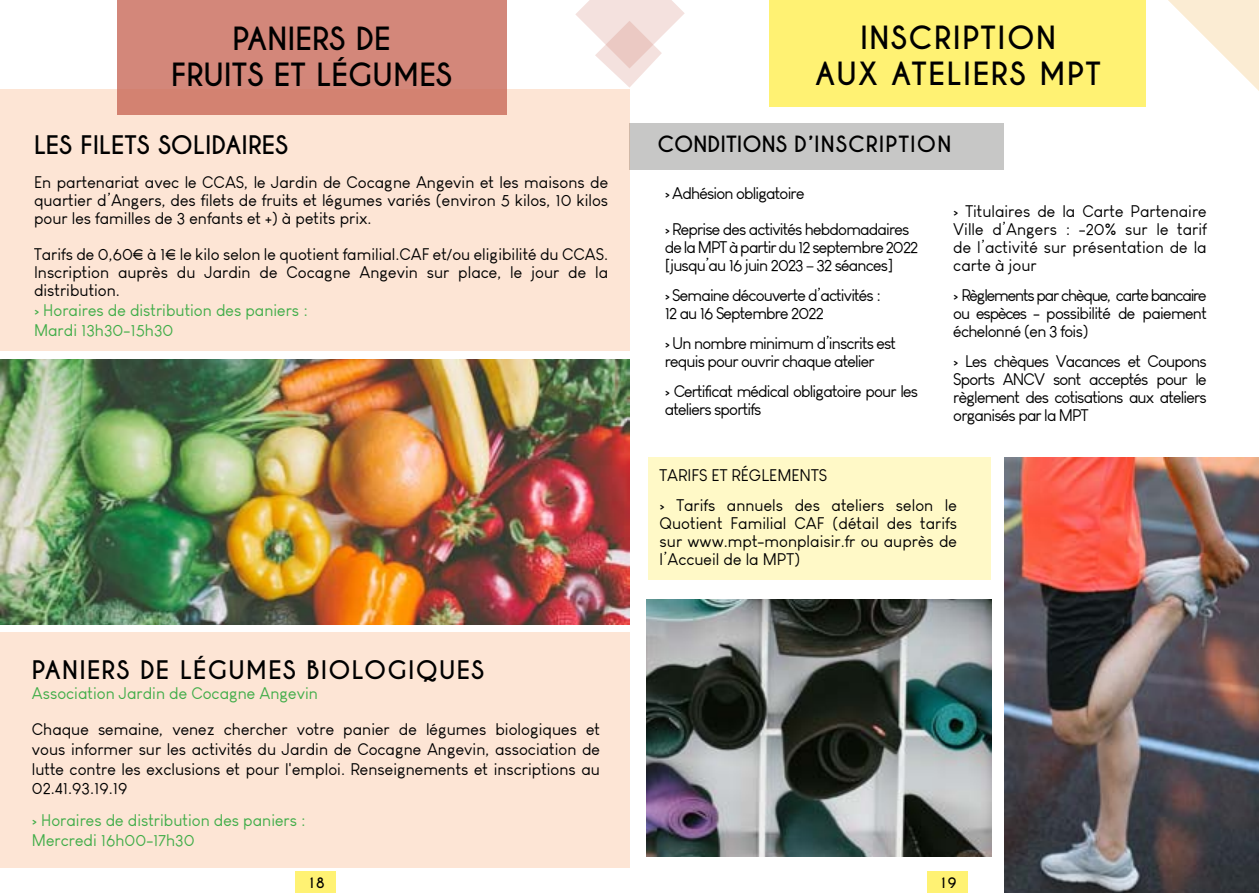
<style>
.page{position:relative;width:1259px;height:893px;background:#fff}
.page>*{position:absolute;margin:0;border:0;box-sizing:border-box;transform-origin:0 0}
.t1{font:700 30px/36px "Caviar Dreams";letter-spacing:.05em;color:#000;text-align:center}
.t2{font:700 30px/36px "Caviar Dreams";color:#000;text-align:center}
.t3{font:700 24px "Caviar Dreams";letter-spacing:.05em;color:#000}
.t4{font:700 24px "Caviar Dreams";color:#000}
.t5{font:700 21px "Caviar Dreams";letter-spacing:.05em;color:#000}
.t6{font:16.5px/18px "Louis George Cafe";letter-spacing:-.04em;color:#000;text-align:justify}
.t7{font:16.5px/19.8px "Louis George Cafe";color:#41ad49}
.t8{font:16.5px/30px "Louis George Cafe";color:#000}
.t9{font:700 13.5px "Caviar Dreams";color:#000}
</style>
<div class="page">
<div style="left:296px;top:872px;width:40px;height:21px;background:#fff273"></div>
<div style="left:927px;top:872px;width:40px;height:21px;background:#fff273"></div>
<div style="left:648px;top:457px;width:343px;height:122px;background:#fff9c7"></div>
<div style="left:629px;top:123px;width:374px;height:47px;background:#c7c7c6"></div>
<div style="left:769px;top:0;width:376px;height:106px;background:#fff273"></div>
<svg style="left:1090px;top:0;width:169px;height:107px"></svg>
<img style="left:1005px;top:457px;width:254px;height:436px">
<img style="left:647px;top:600px;width:344px;height:257px">
<svg style="left:575px;top:0;width:110px;height:88px"></svg>
<div style="left:0;top:632px;width:629px;height:235px;background:#fde5d5"></div>
<div style="left:0;top:89px;width:629px;height:262px;background:#fde5d5"></div>
<div style="left:117px;top:0;width:389px;height:115px;background:#d3877a"></div>
<img style="left:0;top:359px;width:629px;height:265px">
<h1 class="t2" style="left:171px;top:22px;width:282px">PANIERS DE<br>FRUITS ET LÉGUMES</h1>
<h2 class="t4" style="left:34px;top:130px;width:255px">LES FILETS SOLIDAIRES</h2>
<p class="t6" style="left:34px;top:173px;width:576px">En partenariat avec le CCAS, le Jardin de Cocagne Angevin et les maisons de quartier d’Angers, des filets de fruits et légumes variés (environ 5 kilos, 10 kilos pour les familles de 3 enfants et +) à petits prix.</p>
<p class="t6" style="left:34px;top:245px;width:576px">Tarifs de 0,60€ à 1€ le kilo selon le quotient familial.CAF et/ou eligibilité du CCAS.<br>Inscription auprès du Jardin de Cocagne Angevin sur place, le jour de la distribution.</p>
<p class="t7" style="left:34px;top:300px;width:275px">› Horaires de distribution des paniers :<br>Mardi 13h30-15h30</p>
<h2 class="t3" style="left:32px;top:655px;width:454px">PANIERS DE LÉGUMES BIOLOGIQUES</h2>
<p class="t7" style="left:32px;top:683px;width:288px">Association Jardin de Cocagne Angevin</p>
<p class="t6" style="left:32px;top:719px;width:569px;line-height:19.8px">Chaque semaine, venez chercher votre panier de légumes biologiques et vous informer sur les activités du Jardin de Cocagne Angevin, association de lutte contre les exclusions et pour l'emploi. Renseignements et inscriptions au 02.41.93.19.19</p>
<p class="t7" style="left:32px;top:810px;width:275px">› Horaires de distribution des paniers :<br>Mercredi 16h00-17h30</p>
<h1 class="t1" style="left:815px;top:21px;width:287px">INSCRIPTION<br>AUX ATELIERS MPT</h1>
<p class="t5" style="left:657px;top:132px;width:295px">CONDITIONS D’INSCRIPTION</p>
<p class="t6" style="left:665px;top:175px;width:246px;line-height:36px">› Adhésion obligatoire<br>› Reprise des activités hebdomadaires</p>
<p class="t6" style="left:665px;top:238px;width:255px">de la MPT à partir du 12 septembre 2022 [jusqu’au 16 juin 2023 – 32 séances]</p>
<p class="t6" style="left:665px;top:286px;width:217px">› Semaine découverte d’activités :<br>12 au 16 Septembre 2022</p>
<p class="t6" style="left:665px;top:334px;width:233px">› Un nombre minimum d’inscrits est requis pour ouvrir chaque atelier</p>
<p class="t6" style="left:665px;top:382px;width:255px">› Certificat médical obligatoire pour les ateliers sportifs</p>
<p class="t6" style="left:953px;top:202px;width:255px">› Titulaires de la Carte Partenaire Ville d’Angers : -20% sur le tarif de l’activité sur présentation de la carte à jour</p>
<p class="t6" style="left:953px;top:286px;width:255px">› Règlements par chèque, carte bancaire ou espèces - possibilité de paiement échelonné (en 3 fois)</p>
<p class="t6" style="left:953px;top:352px;width:255px">› Les chèques Vacances et Coupons Sports ANCV sont acceptés pour le règlement des cotisations aux ateliers organisés par la MPT</p>
<p class="t8" style="left:659px;top:460px;width:299px">TARIFS ET RÉGLEMENTS<br>› Tarifs annuels des ateliers selon le</p>
<p class="t6" style="left:659px;top:514px;width:299px">Quotient Familial CAF (détail des tarifs sur www.mpt-monplaisir.fr ou auprès de l’Accueil de la MPT)</p>
<p class="t9" style="left:307px;top:874px;width:19px">18</p>
<p class="t9" style="left:938px;top:874px;width:19px">19</p>
</div>
